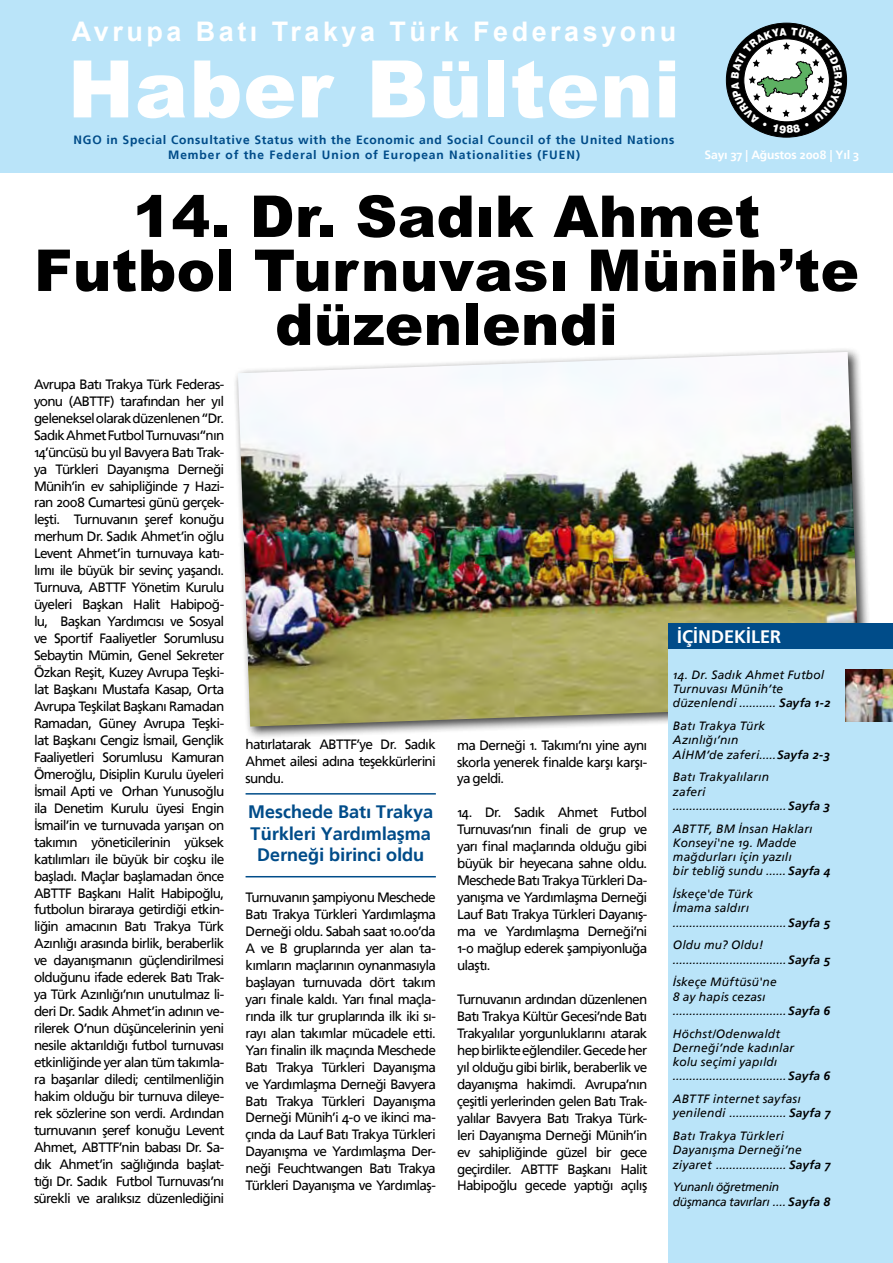
<style>
.page{position:relative;width:893px;height:1263px;background:#fff}
.page>*{position:absolute;margin:0;border:0;box-sizing:border-box;transform-origin:0 0}
.t1{font:900 79.5px "Arial";letter-spacing:.01em;color:#fff}
.t2{font:900 57.75px/54px "Arial";letter-spacing:.005em;color:#000;text-align:center}
.t3{font:700 27px "Arial";letter-spacing:.13em;color:#fff}
.t4{font:700 18px/21.6px "Frutiger Linotype";color:#004c89;text-align:center}
.t5{font:700 18px "Frutiger Linotype";color:#fff}
.t6{font:13.5px/17px "Frutiger Linotype";letter-spacing:-.055em;color:#000;text-align:justify}
.t7{font:italic 12px/14.2px "Frutiger Linotype";letter-spacing:.01em;color:#000}
.t8{font:700 12px/15px "Frutiger Linotype";letter-spacing:.06em;color:#004c89;text-align:center}
.t9{font:italic 12px/14.2px "Frutiger Linotype";letter-spacing:-.03em;color:#000}
.t10{font:700 12px "Frutiger Linotype";letter-spacing:-.01em;color:#fff}
.s1{font-weight:700}
</style>
<div class="page">
<div style="left:0;top:0;width:893px;height:173px;background:#bae4f9"></div>
<div style="left:233px;top:347px;width:648px;height:399px;background:#000;opacity:.75"></div>
<img style="left:238px;top:352px;width:622px;height:374px">
<div style="left:669px;top:624px;width:224px;height:639px;background:#bae4f9"></div>
<img style="left:845px;top:669px;width:48px;height:52px">
<div style="left:669px;top:624px;width:224px;height:25px;background:#004c89"></div>
<div style="left:726px;top:23px;width:121px;height:114px;background:#000;border-radius:50%"></div>
<hr style="left:246px;top:793px;width:190px;height:1px;background:#004c89">
<hr style="left:246px;top:876px;width:190px;height:1px;background:#004c89">
<svg style="left:731px;top:27px;width:111px;height:107px"></svg>
<h3 class="t3" style="left:72px;top:14px;width:606px">Avrupa Batı Trakya Türk Federasyonu</h3>
<h1 class="t1" style="left:68px;top:31px;width:614px">Haber Bülteni</h1>
<p class="t8" style="left:74px;top:133px;width:602px">NGO in Special Consultative Status with the Economic and Social Council of the United Nations<br>Member of the Federal Union of European Nationalities (FUEN)</p>
<p class="t10" style="left:705px;top:148px;width:156px">Sayı 37 | Ağustos 2008 | Yıl 3</p>
<h2 class="t2" style="left:34px;top:188px;width:826px">14. Dr. Sadık Ahmet<br>Futbol Turnuvası Münih’te düzenlendi</h2>
<p class="t6" style="left:34px;top:376px;width:192px">Avrupa Batı Trakya Türk Federas&shy;yonu (ABTTF) tarafından her yıl geleneksel olarak düzenlenen “Dr.<br>Sadık Ahmet Futbol Turnuvası“nın 14’üncüsü bu yıl Bavyera Batı Trak&shy;ya Türkleri Dayanışma Derneği Münih’in ev sahipliğinde 7 Hazi&shy;ran 2008 Cumartesi günü gerçek&shy;leşti. Turnuvanın şeref konuğu merhum Dr. Sadık Ahmet’in oğlu Levent Ahmet’in turnuvaya katı&shy;lımı ile büyük bir sevinç yaşandı.<br>Turnuva, ABTTF Yönetim Kurulu üyeleri Başkan Halit Habipoğ&shy;lu, Başkan Yardımcısı ve Sosyal ve Sportif Faaliyetler Sorumlusu Sebaytin Mümin, Genel Sekreter Özkan Reşit, Kuzey Avrupa Teşki&shy;lat Başkanı Mustafa Kasap, Orta Avrupa Teşkilat Başkanı Ramadan Ramadan, Güney Avrupa Teşki&shy;lat Başkanı Cengiz İsmail, Gençlik Faaliyetleri Sorumlusu Kamuran Ömeroğlu, Disiplin Kurulu üyeleri İsmail Apti ve Orhan Yunusoğlu ila Denetim Kurulu üyesi Engin İsmail’in ve turnuvada yarışan on takımın yöneticilerinin yüksek katılımları ile büyük bir coşku ile başladı. Maçlar başlamadan önce ABTTF Başkanı Halit Habipoğlu, futbolun biraraya getirdiği etkin&shy;liğin amacının Batı Trakya Türk Azınlığı arasında birlik, beraberlik ve dayanışmanın güçlendirilmesi olduğunu ifade ederek Batı Trak&shy;ya Türk Azınlığı’nın unutulmaz li&shy;deri Dr. Sadık Ahmet’in adının ve&shy;rilerek O’nun düşüncelerinin yeni nesile aktarıldığı futbol turnuvası etkinliğinde yer alan tüm takımla&shy;ra başarılar diledi; centilmenliğin hakim olduğu bir turnuva dileye&shy;rek sözlerine son verdi. Ardından turnuvanın şeref konuğu Levent Ahmet, ABTTF’nin babası Dr. Sa&shy;dık Ahmet’in sağlığında başlat&shy;tığı Dr. Sadık Futbol Turnuvası’nı sürekli ve aralıksız düzenlediğini</p>
<p class="t6" style="left:246px;top:736px;width:192px">hatırlatarak ABTTF’ye Dr. Sadık Ahmet ailesi adına teşekkürlerini sundu.</p>
<h3 class="t4" style="left:248px;top:801px;width:187px">Meschede Batı Trakya<br>Türkleri Yardımlaşma<br>Derneği birinci oldu</h3>
<p class="t6" style="left:246px;top:889px;width:192px">Turnuvanın şampiyonu Meschede Batı Trakya Türkleri Yardımlaşma Derneği oldu. Sabah saat 10.00’da A ve B gruplarında yer alan ta&shy;kımların maçlarının oynanmasıyla başlayan turnuvada dört takım yarı finale kaldı. Yarı fınal maçla&shy;rında ilk tur gruplarında ilk iki sı&shy;rayı alan takımlar mücadele etti.<br>Yarı finalin ilk maçında Meschede Batı Trakya Türkleri Dayanışma ve Yardımlaşma Derneği Bavyera Batı Trakya Türkleri Dayanışma Derneği Münih’i 4-0 ve ikinci ma&shy;çında da Lauf Batı Trakya Türkleri Dayanışma ve Yardımlaşma Der&shy;neği Feuchtwangen Batı Trakya Türkleri Dayanışma ve Yardımlaş-</p>
<p class="t6" style="left:457px;top:736px;width:192px">ma Derneği 1. Takımı’nı yine aynı skorla yenerek finalde karşı karşı&shy;ya geldi.</p>
<p class="t6" style="left:457px;top:804px;width:192px">14. Dr. Sadık Ahmet Futbol Turnuvası’nın finali de grup ve yarı final maçlarında olduğu gibi büyük bir heyecana sahne oldu.<br>Meschede Batı Trakya Türkleri Da&shy;yanışma ve Yardımlaşma Derneği Lauf Batı Trakya Türkleri Dayanış&shy;ma ve Yardımlaşma Derneği’ni 1-0 mağlup ederek şampiyonluğa ulaştı.</p>
<p class="t6" style="left:457px;top:991px;width:192px">Turnuvanın ardından düzenlenen Batı Trakya Kültür Gecesi’nde Batı Trakyalılar yorgunluklarını atarak hep birlikte eğlendiler. Gecede her yıl olduğu gibi birlik, beraberlik ve dayanışma hakimdi. Avrupa’nın çeşitli yerlerinden gelen Batı Trak&shy;yalılar Bavyera Batı Trakya Türk&shy;leri Dayanışma Derneği Münih’in ev sahipliğinde güzel bir gece geçirdiler. ABTTF Başkanı Halit Habipoğlu gecede yaptığı açılış</p>
<h3 class="t5" style="left:677px;top:626px;width:106px">İçİndekİler</h3>
<p class="t7" style="left:673px;top:668px;width:159px">14. Dr. Sadık Ahmet Futbol<br>Turnuvası Münih’te düzenlendi ........... <span class="s1">Sayfa 1-2</span></p>
<p class="t7" style="left:673px;top:719px;width:159px">Batı Trakya Türk<br>Azınlığı’nın<br>AİHM’de zaferi.....<span class="s1">Sayfa 2-3</span></p>
<p class="t7" style="left:673px;top:770px;width:159px">Batı Trakyalıların<br>zaferi<br>.................................. <span class="s1">Sayfa 3</span></p>
<p class="t7" style="left:673px;top:821px;width:159px">ABTTF, BM İnsan Hakları<br>Konseyi'ne 19. Madde mağdurları için yazılı<br>bir tebliğ sundu ...... <span class="s1">Sayfa 4</span></p>
<p class="t7" style="left:673px;top:887px;width:159px">İskeçe'de Türk<br>İmama saldırı .................................. <span class="s1">Sayfa 5</span></p>
<p class="t7" style="left:673px;top:938px;width:159px">Oldu mu? Oldu! .................................. <span class="s1">Sayfa 5</span></p>
<p class="t7" style="left:673px;top:975px;width:159px">İskeçe Müftüsü'ne<br>8 ay hapis cezası .................................. <span class="s1">Sayfa 6</span></p>
<p class="t7" style="left:673px;top:1026px;width:159px">Höchst/Odenwaldt<br>Derneği’nde kadınlar<br>kolu seçimi yapıldı .................................. <span class="s1">Sayfa 6</span></p>
<p class="t7" style="left:673px;top:1092px;width:159px">ABTTF internet sayfası yenilendi ................. <span class="s1">Sayfa 7</span></p>
<p class="t7" style="left:673px;top:1129px;width:159px">Batı Trakya Türkleri<br>Dayanışma Derneği’ne ziyaret ..................... <span class="s1">Sayfa 7</span></p>
<p class="t9" style="left:673px;top:1180px;width:159px">Yunanlı öğretmenin düşmanca tavırları .... <span class="s1">Sayfa 8</span></p>
</div>
